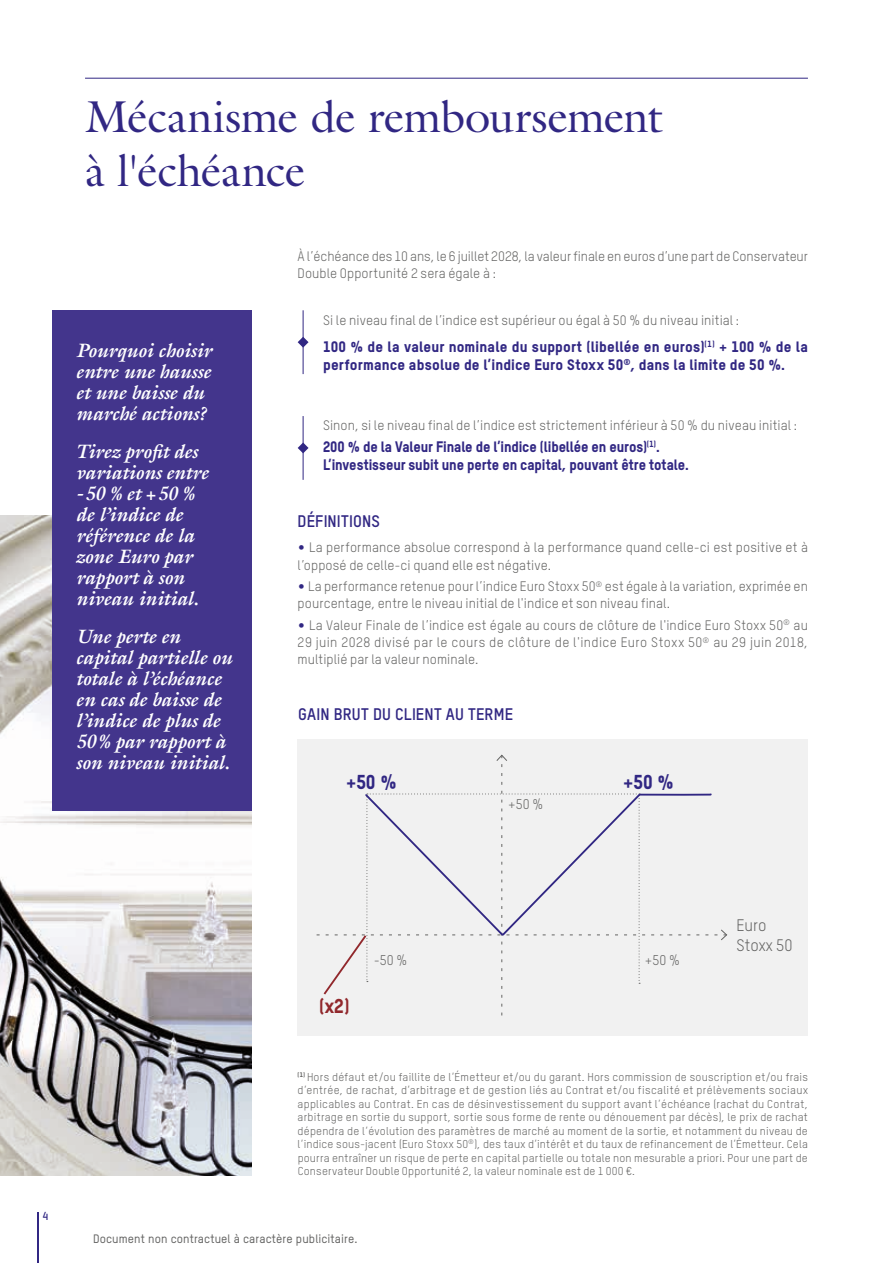
<style>
.page{position:relative;width:893px;height:1263px;background:#fff}
.page>*{position:absolute;margin:0;border:0;box-sizing:border-box;transform-origin:0 0}
.t1{font:45px/54px "Galliard Std";letter-spacing:-.015em;color:#312783}
.t2{font:800 19.8px "TSTAR";color:#312783}
.t3{font:800 19.8px "TSTAR";color:#91282c}
.t4{font:italic 700 19.5px/21px "Galliard Std";letter-spacing:-.015em;color:#fff}
.t5{font:700 16.5px "TSTAR";letter-spacing:.01em;color:#312783}
.t6{font:16.35px/19.6px "TSTAR";color:#646463}
.t7{font:800 15px/18px "TSTAR";letter-spacing:.01em;color:#312783}
.t8{font:800 15px/18px "TSTAR";letter-spacing:-.01em;color:#312783;scale:.96 1}
.t9{font:13.95px "TSTAR";color:#646463}
.t10{font:13.5px/17.2px "TSTAR";letter-spacing:.005em;color:#646463}
.t11{font:500 12px "TSTAR";letter-spacing:.01em;color:#646463}
.t12{font:700 11.4px "TSTAR";color:#312783}
.t13{font:11.25px/13.5px "TSTAR";letter-spacing:.015em;color:#646463;text-align:justify}
.s1{font-family:"Galliard Std";color:#312783}
</style>
<div class="page">
<hr style="left:37px;top:1212px;width:2px;height:51px;background:#312783">
<hr style="left:85px;top:78px;width:723px;height:1px;background:#312783">
<div style="left:298px;top:739px;width:510px;height:296px;background:#f1f1f1"></div>
<svg style="left:317px;top:754px;width:411px;height:261px"></svg>
<img style="left:0;top:515px;width:252px;height:660px">
<hr style="left:303px;top:310px;width:1px;height:64px;background:#312783">
<svg style="left:298px;top:337px;width:11px;height:11px"></svg>
<hr style="left:303px;top:416px;width:1px;height:64px;background:#312783">
<svg style="left:298px;top:442px;width:11px;height:11px"></svg>
<div style="left:52px;top:310px;width:200px;height:501px;background:#43358c"></div>
<h1 class="t1" style="left:85px;top:89px;width:579px">Mécanisme de remboursement à l'échéance</h1>
<h3 class="t4" style="left:76px;top:340px;width:138px">Pourquoi choisir entre une hausse et une baisse du marché actions?</h3>
<h3 class="t4" style="left:76px;top:441px;width:134px">Tirez profit des variations entre -50 % et +50 % de l’indice de référence de la zone Euro par rapport à son niveau initial.</h3>
<h3 class="t4" style="left:76px;top:626px;width:158px">Une perte en capital partielle ou totale à l’échéance en cas de baisse de l’indice de plus de<br>50% par rapport à son niveau initial.</h3>
<p class="t10" style="left:298px;top:247px;width:512px">À l’échéance des 10 ans, le 6 juillet 2028, la valeur finale en euros d’une part de Conservateur<br>Double Opportunité 2 sera égale à :</p>
<p class="t10" style="left:323px;top:312px;width:417px">Si le niveau final de l’indice est supérieur ou égal à 50 % du niveau initial :</p>
<h3 class="t7" style="left:323px;top:337px;width:486px">100 % de la valeur nominale du support (libellée en euros)<sup>(1)</sup> + 100 % de la performance absolue de l’indice Euro Stoxx 50<sup>®</sup>, dans la limite de 50 %.</h3>
<p class="t10" style="left:323px;top:416px;width:475px">Sinon, si le niveau final de l’indice est strictement inférieur à 50 % du niveau initial :</p>
<h3 class="t8" style="left:323px;top:437px;width:382px">200 % de la Valeur Finale de l’indice (libellée en euros)<sup>(1)</sup>.<br>L’investisseur subit une perte en capital, pouvant être totale.</h3>
<h3 class="t5" style="left:298px;top:511px;width:84px">DÉFINITIONS</h3>
<p class="t10" style="left:298px;top:539px;width:512px"><span class="s1">•</span> La performance absolue correspond à la performance quand celle-ci est positive et à l’opposé de celle-ci quand elle est négative.</p>
<p class="t10" style="left:298px;top:578px;width:512px"><span class="s1">•</span> La performance retenue pour l’indice Euro Stoxx 50<sup>®</sup> est égale à la variation, exprimée en pourcentage, entre le niveau initial de l'indice et son niveau final.</p>
<p class="t10" style="left:298px;top:616px;width:512px;text-align:justify"><span class="s1">•</span> La Valeur Finale de l’indice est égale au cours de clôture de l'indice Euro Stoxx 50<sup>®</sup> au 29 juin 2028 divisé par le cours de clôture de l'indice Euro Stoxx 50<sup>®</sup> au 29 juin 2018, multiplié par la valeur nominale.</p>
<h3 class="t5" style="left:298px;top:704px;width:216px">GAIN BRUT DU CLIENT AU TERME</h3>
<h2 class="t2" style="left:346px;top:769px;width:52px">+50 %</h2>
<h2 class="t2" style="left:623px;top:769px;width:52px">+50 %</h2>
<p class="t9" style="left:508px;top:796px;width:37px">+50 %</p>
<p class="t12" style="left:43px;top:1209px;width:7px">4</p>
<h2 class="t3" style="left:319px;top:994px;width:32px">(x2)</h2>
<p class="t9" style="left:374px;top:952px;width:35px">-50 %</p>
<p class="t9" style="left:645px;top:952px;width:37px">+50 %</p>
<h3 class="t6" style="left:737px;top:916px;width:58px">Euro<br>Stoxx 50</h3>
<p class="t13" style="left:298px;top:1070px;width:512px"><sup>(1)</sup> Hors défaut et/ou faillite de l’Émetteur et/ou du garant. Hors commission de souscription et/ou frais d’entrée, de rachat, d’arbitrage et de gestion liés au Contrat et/ou fiscalité et prélèvements sociaux applicables au Contrat. En cas de désinvestissement du support avant l’échéance (rachat du Contrat, arbitrage en sortie du support, sortie sous forme de rente ou dénouement par décès), le prix de rachat dépendra de l’évolution des paramètres de marché au moment de la sortie, et notamment du niveau de l’indice sous-jacent (Euro Stoxx 50<sup>®</sup>), des taux d’intérêt et du taux de refinancement de l’Émetteur. Cela pourra entraîner un risque de perte en capital partielle ou totale non mesurable a priori. Pour une part de Conservateur Double Opportunité 2, la valeur nominale est de 1 000 €.</p>
<p class="t11" style="left:93px;top:1231px;width:266px">Document non contractuel à caractère publicitaire.</p>
</div>
